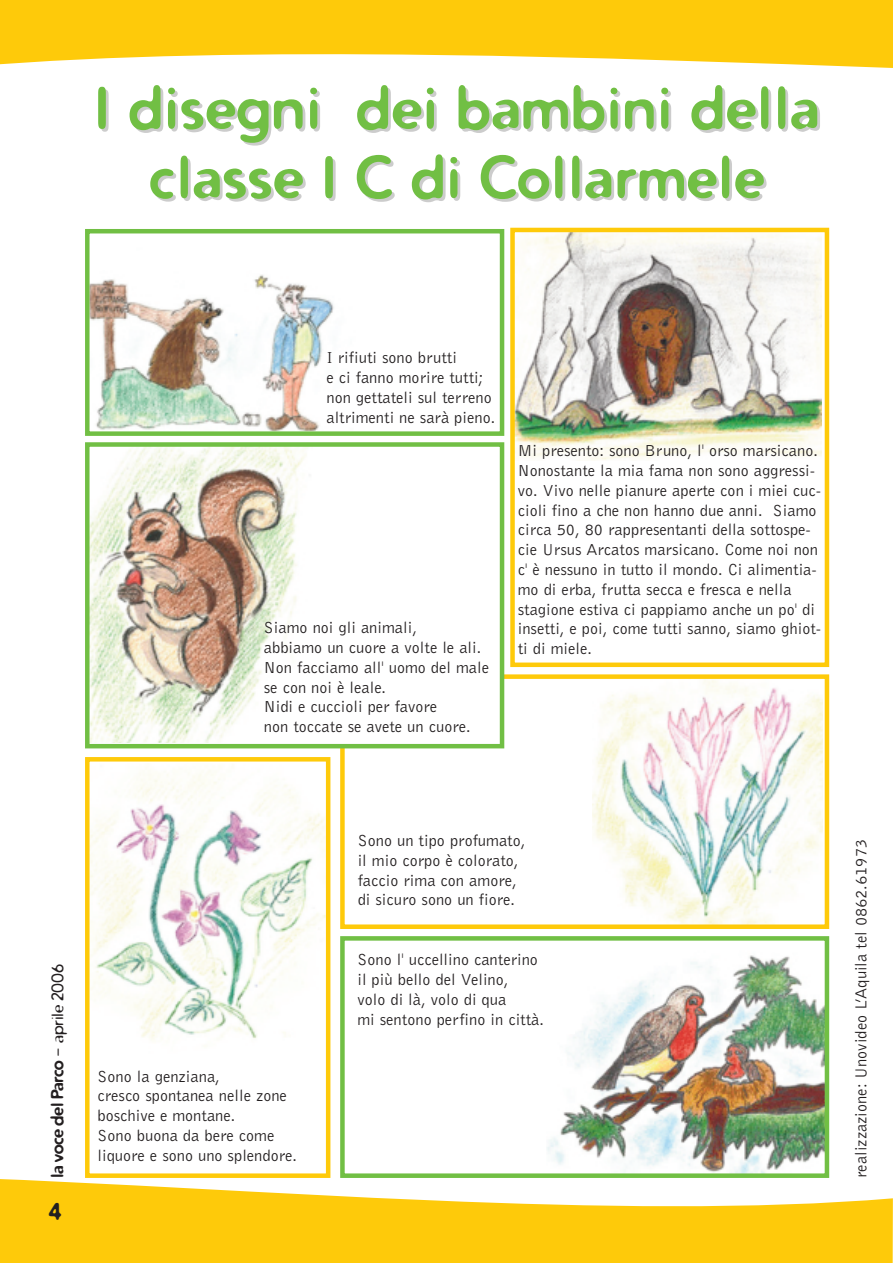
<style>
.page{position:relative;width:893px;height:1263px;background:#fff}
.page>*{position:absolute;margin:0;border:0;box-sizing:border-box;transform-origin:0 0}
.t1{font:700 55.5px/69.3px "Distro";letter-spacing:.05em;color:#71bf44;text-align:center}
.t2{font:700 22.5px "Distro";color:#231f20}
.t3{font:16.5px/19.8px "Bell Gothic BT";color:#231f20}
.t4{font:700 16.5px "Distro";color:#231f20}
.s1{font-weight:400}
</style>
<div class="page">
<svg style="left:0;top:0;width:893px;height:68px;background:#fed12b"></svg>
<svg style="left:0;top:1179px;width:893px;height:84px;fill:#feca0a"></svg>
<img style="left:547px;top:955px;width:277px;height:218px">
<div style="left:340px;top:936px;width:489px;height:242px;border:4px solid #71bf44"></div>
<img style="left:90px;top:770px;width:235px;height:270px">
<div style="left:85px;top:757px;width:245px;height:421px;border:4px solid #feca0a"></div>
<img style="left:593px;top:679px;width:229px;height:245px">
<div style="left:340px;top:674px;width:489px;height:255px;border:4px solid #feca0a"></div>
<div style="left:90px;top:447px;width:410px;height:297px;background:#fff"></div>
<img style="left:90px;top:447px;width:218px;height:296px">
<div style="left:85px;top:442px;width:419px;height:306px;border:4px solid #71bf44"></div>
<img style="left:90px;top:274px;width:244px;height:157px">
<div style="left:85px;top:229px;width:419px;height:207px;border:4px solid #71bf44"></div>
<img style="left:515px;top:233px;width:306px;height:227px">
<div style="left:510px;top:228px;width:319px;height:439px;border:4px solid #feca0a"></div>
<div style="left:353px;top:948px;width:221px;height:86px;background:#fff"></div>
<h1 class="t1" style="left:94px;top:73px;width:725px">I disegni dei bambini della classe I C di Collarmele</h1>
<p class="t3" style="left:326px;top:348px;width:170px">I rifiuti sono brutti<br>e ci fanno morire tutti; non gettateli sul terreno altrimenti ne sarà pieno.</p>
<p class="t3" style="left:264px;top:617px;width:227px">Siamo noi gli animali,<br>abbiamo un cuore a volte le ali.<br>Non facciamo all' uomo del male se con noi è leale.<br>Nidi e cuccioli per favore<br>non toccate se avete un cuore.</p>
<p class="t3" style="left:518px;top:441px;width:305px">Mi presento: sono Bruno, l' orso marsicano.<br>Nonostante la mia fama non sono aggressi&shy;vo. Vivo nelle pianure aperte con i miei cuc&shy;cioli fino a che non hanno due anni. Siamo circa 50, 80 rappresentanti della sottospe&shy;cie Ursus Arcatos marsicano. Come noi non c' è nessuno in tutto il mondo. Ci alimentia&shy;mo di erba, frutta secca e fresca e nella stagione estiva ci pappiamo anche un po' di insetti, e poi, come tutti sanno, siamo ghiot&shy;ti di miele.</p>
<p class="t4" style="left:46px;top:1178px;width:215px;rotate:-90deg">la voce del Parco <span class="s1">- aprile 2006</span></p>
<h2 class="t2" style="left:48px;top:1197px;width:14px">4</h2>
<p class="t3" style="left:97px;top:1066px;width:201px">Sono la genziana,<br>cresco spontanea nelle zone boschive e montane.<br>Sono buona da bere come liquore e sono uno splendore.</p>
<p class="t3" style="left:358px;top:830px;width:169px">Sono un tipo profumato, il mio corpo è colorato, faccio rima con amore, di sicuro sono un fiore.</p>
<p class="t3" style="left:357px;top:950px;width:188px">Sono l' uccellino canterino il più bello del Velino,<br>volo di là, volo di qua<br>mi sentono perfino in città.</p>
<p class="t3" style="left:851px;top:1178px;width:340px;rotate:-90deg">realizzazione: Unovideo L’Aquila tel 0862.61973</p>
</div>
